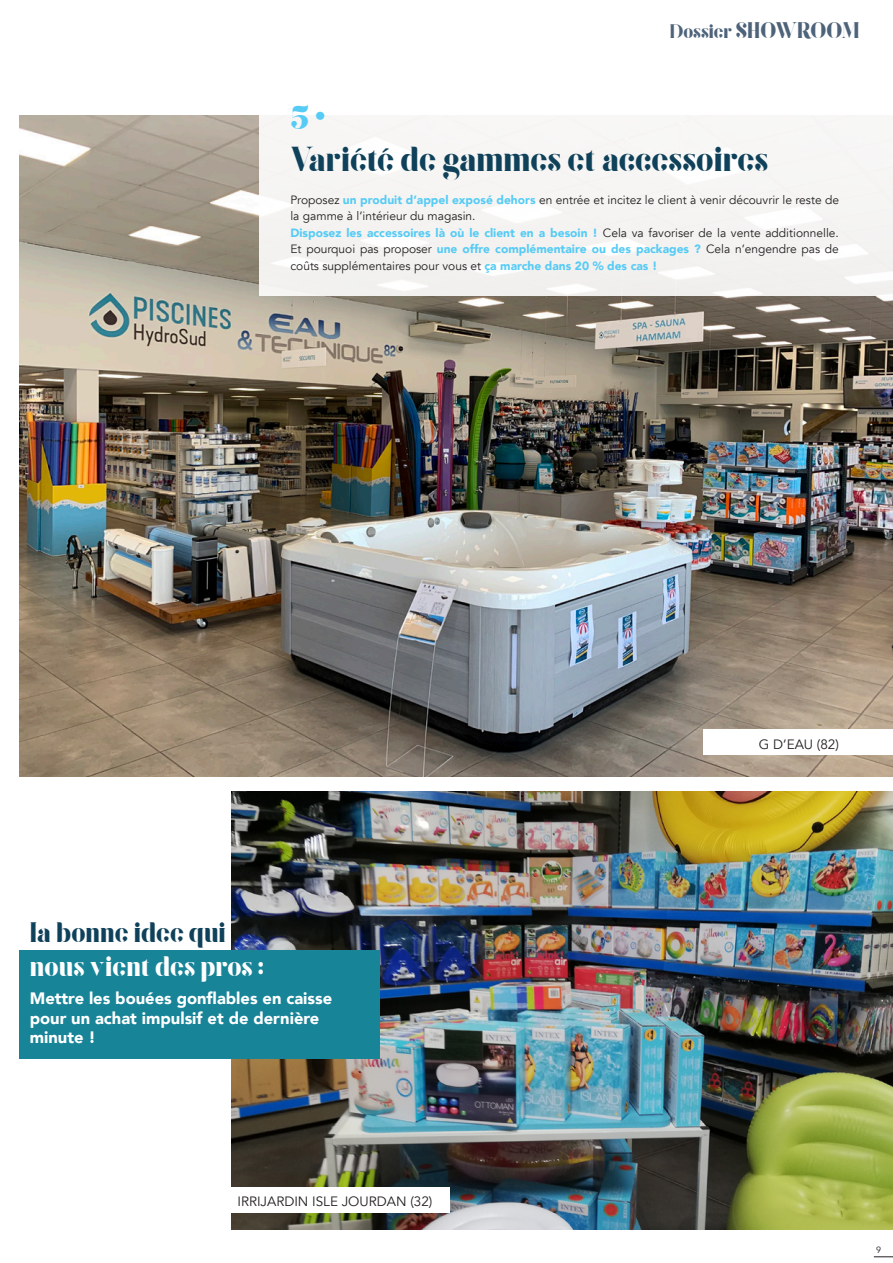
<style>
.page{position:relative;width:893px;height:1263px;background:#fff}
.page>*{position:absolute;margin:0;border:0;box-sizing:border-box;transform-origin:0 0}
.t1{font:34.5px "Goku";color:#0f425a}
.t2{font:34.5px "Goku";color:#56cbf5}
.t3{font:28.05px "Goku";color:#fff}
.t4{font:28.05px "Goku";color:#0f425a}
.t5{font:22.5px "Goku";color:#4d637a}
.t6{font:900 16.5px/19.5px "Avenir";color:#fff}
.t7{font:13.5px "Avenir";color:#231f20}
.t8{font:12px/16.5px "Avenir";color:#231f20}
.t9{font:9px "Avenir";color:#231f20}
.s1{font-size:19.5px}
.s2{font-weight:900;color:#56cbf5}
</style>
<div class="page">
<img style="left:19px;top:116px;width:874px;height:661px">
<div style="left:259px;top:94px;width:634px;height:202px;background:#f6f5f4"></div>
<img style="left:232px;top:792px;width:661px;height:437px">
<div style="left:19px;top:950px;width:361px;height:109px;background:#178498"></div>
<div style="left:703px;top:729px;width:190px;height:26px;background:#fff"></div>
<div style="left:182px;top:1187px;width:267px;height:26px;background:#fff"></div>
<svg style="left:874px;top:1256px;width:19px;height:1px"></svg>
<p class="t5" style="left:670px;top:18px;width:191px"><span class="s1">Dossier</span> SHOWROOM</p>
<p class="t2" style="left:290px;top:99px;width:37px">5 •</p>
<p class="t1" style="left:290px;top:141px;width:479px">Variété de gammes et accessoires</p>
<p class="t8" style="left:290px;top:192px;width:550px">Proposez <span class="s2">un produit d’appel exposé dehors</span> en entrée et incitez le client à venir découvrir le reste de la gamme à l’intérieur du magasin.</p>
<p class="t8" style="left:290px;top:225px;width:550px;text-align:justify"><span class="s2">Disposez les accessoires là où le client en a besoin !</span> Cela va favoriser de la vente additionnelle.<br>Et pourquoi pas proposer <span class="s2">une offre complémentaire ou des packages ?</span> Cela n’engendre pas de coûts supplémentaires pour vous et <span class="s2">ça marche dans 20 % des cas !</span></p>
<p class="t4" style="left:30px;top:917px;width:197px">la bonne idee qui</p>
<p class="t3" style="left:30px;top:951px;width:236px">nous vient des pros :</p>
<p class="t6" style="left:30px;top:988px;width:304px">Mettre les bouées gonflables en caisse pour un achat impulsif et de dernière minute !</p>
<p class="t7" style="left:237px;top:1193px;width:196px">IRRIJARDIN ISLE JOURDAN (32)</p>
<p class="t7" style="left:759px;top:736px;width:82px">G D’EAU (82)</p>
<p class="t9" style="left:876px;top:1244px;width:7px">9</p>
</div>
